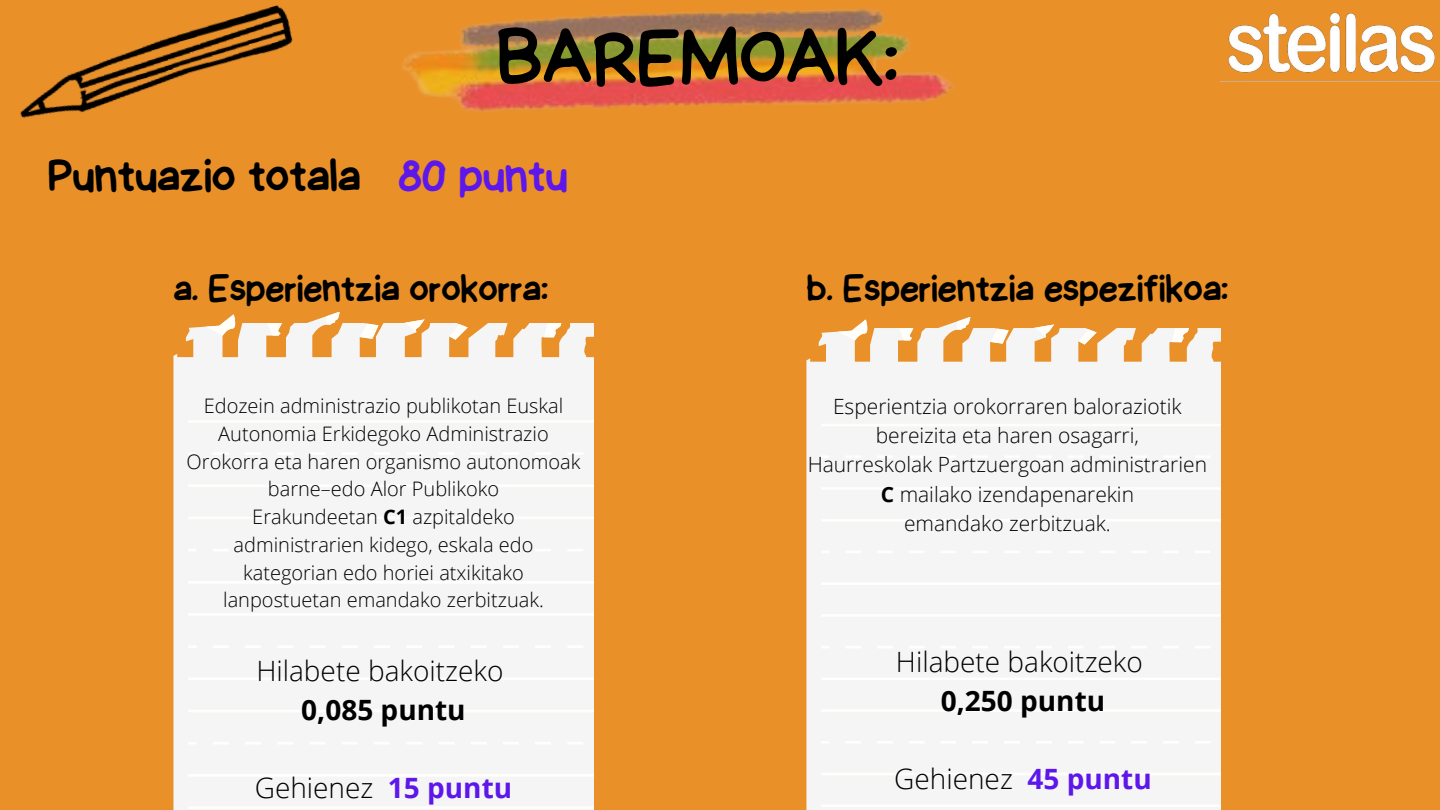
<style>
.page{position:relative;width:1440px;height:810px;background:#e99029}
.page>*{position:absolute;margin:0;border:0;box-sizing:border-box;transform-origin:0 0}
.t1{font:79px "Handyman";color:#000}
.t2{font:48px "Handyman";color:#000}
.t3{font:39px "Handyman";color:#000}
.t4{font:300 28px "Open Sans";color:#000}
.t5{font:700 28px "Open Sans";color:#000}
.t6{font:300 21px/29.2px "Open Sans";color:#000;text-align:center}
.t7{font:300 20px/27.8px "Open Sans";color:#000;text-align:center}
.s1{color:#5e17eb}
.s2{font-weight:700}
.s3{font-weight:700;color:#5e17eb}
</style>
<div class="page">
<svg style="left:173px;top:334px;width:15px;height:476px;background:#f4ede5"></svg>
<svg style="left:188px;top:312px;width:405px;height:498px;background:#f5f1ec"></svg>
<svg style="left:806px;top:338px;width:15px;height:472px;background:#f4ede5"></svg>
<svg style="left:821px;top:317px;width:399px;height:493px;background:#f5f1ec"></svg>
<img style="left:20px;top:5px;width:273px;height:113px">
<img style="left:1228px;top:12px;width:207px;height:61px">
<img style="left:403px;top:8px;width:551px;height:104px">
<h1 class="t1" style="left:497px;top:19px;width:403px">BAREMOAK:</h1>
<h2 class="t2" style="left:48px;top:152px;width:521px">Puntuazio totala <span class="s1">80 puntu</span></h2>
<h3 class="t3" style="left:173px;top:269px;width:376px">a. Esperientzia orokorra:</h3>
<h3 class="t3" style="left:806px;top:269px;width:423px">b. Esperientzia espezifikoa:</h3>
<p class="t7" style="left:187px;top:391px;width:395px">Edozein administrazio publikotan Euskal Autonomia Erkidegoko Administrazio Orokorra eta haren organismo autonomoak barne–edo Alor Publikoko<br>Erakundeetan <span class="s2">C1</span> azpitaldeko administrarien kidego, eskala edo kategorian edo horiei atxikitako lanpostuetan emandako zerbitzuak.</p>
<h3 class="t4" style="left:256px;top:651px;width:249px">Hilabete bakoitzeko</h3>
<h3 class="t5" style="left:301px;top:690px;width:166px">0,085 puntu</h3>
<h3 class="t4" style="left:255px;top:768px;width:259px">Gehienez <span class="s3">15 puntu</span></h3>
<p class="t6" style="left:808px;top:391px;width:401px">Esperientzia orokorraren baloraziotik bereizita eta haren osagarri,<br>Haurreskolak Partzuergoan administrarien <span class="s2">C</span> mailako izendapenarekin<br>emandako zerbitzuak.</p>
<h3 class="t4" style="left:896px;top:642px;width:249px">Hilabete bakoitzeko</h3>
<h3 class="t5" style="left:941px;top:681px;width:166px">0,250 puntu</h3>
<h3 class="t4" style="left:894px;top:759px;width:259px">Gehienez <span class="s3">45 puntu</span></h3>
</div>
